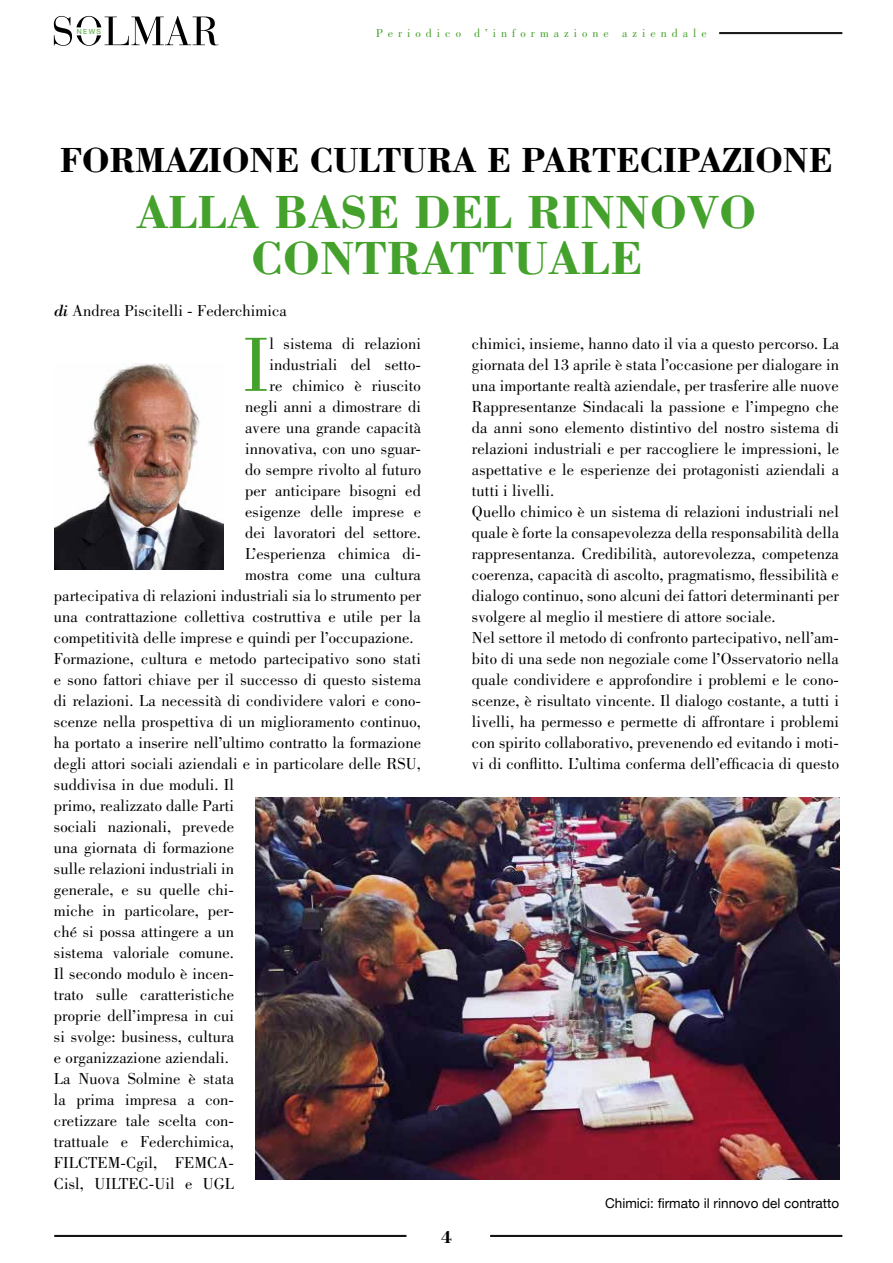
<style>
.page{position:relative;width:893px;height:1263px;background:#fff}
.page>*{position:absolute;margin:0;border:0;box-sizing:border-box;transform-origin:0 0}
.t1{font:79.35px "Bodoni";color:#44a12b}
.t2{font:700 48px "Bodoni";color:#44a12b}
.t3{font:700 36px "Bodoni";color:#000}
.t4{font:700 18px "Bodoni";color:#000}
.t5{font:16.5px/21px "Bodoni";letter-spacing:.005em;color:#000}
.t6{font:13.5px "Helvetica Neue";color:#000}
.t7{font:12px "Bodoni";letter-spacing:.42em;color:#44a12b}
.t8{font:6.9px "Helvetica Neue";color:#44a12b}
.s1{font-style:italic}
</style>
<div class="page">
<hr style="left:719px;top:33px;width:123px;height:1px;background:#000">
<hr style="left:719px;top:32px;width:123px;height:1px;background:#000">
<hr style="left:54px;top:1236px;width:352px;height:1px;background:#000">
<hr style="left:54px;top:1235px;width:352px;height:1px;background:#000">
<hr style="left:490px;top:1236px;width:352px;height:1px;background:#000">
<hr style="left:490px;top:1235px;width:352px;height:1px;background:#000">
<svg style="left:54px;top:16px;width:164px;height:30px"></svg>
<img style="left:54px;top:363px;width:170px;height:207px">
<img style="left:255px;top:797px;width:584px;height:383px">
<p class="t8" style="left:77px;top:27px;width:26px">NEWS</p>
<p class="t7" style="left:376px;top:26px;width:332px">Periodico d’informazione aziendale</p>
<h3 class="t3" style="left:60px;top:138px;width:47px">FORMAZIONE</h3>
<h3 class="t3" style="left:309px;top:138px;width:25px">CULTURA</h3>
<h3 class="t3" style="left:487px;top:138px;width:58px">E PARTECIPAZIONE</h3>
<h2 class="t2" style="left:136px;top:182px;width:32px">ALLA</h2>
<h2 class="t2" style="left:274px;top:182px;width:32px">BASE</h2>
<h2 class="t2" style="left:414px;top:182px;width:33px">DEL</h2>
<h2 class="t2" style="left:527px;top:182px;width:34px">RINNOVO</h2>
<h2 class="t2" style="left:251px;top:228px;width:34px">CONTRATTUALE</h2>
<p class="t5" style="left:54px;top:300px;width:234px"><span class="s1">di</span> Andrea Piscitelli - Federchimica</p>
<h1 class="t1" style="left:243px;top:320px;width:28px">I</h1>
<p class="t5" style="left:269px;top:333px;width:153px">l sistema di relazioni</p>
<p class="t5" style="left:269px;top:354px;width:153px">industriali del setto-</p>
<p class="t5" style="left:269px;top:375px;width:153px">re chimico è riuscito</p>
<p class="t5" style="left:245px;top:396px;width:177px">negli anni a dimostrare di</p>
<p class="t5" style="left:245px;top:417px;width:177px">avere una grande capacità</p>
<p class="t5" style="left:245px;top:438px;width:177px">innovativa, con uno sguar-</p>
<p class="t5" style="left:245px;top:459px;width:177px">do sempre rivolto al futuro</p>
<p class="t5" style="left:245px;top:480px;width:177px">per anticipare bisogni ed</p>
<p class="t5" style="left:245px;top:501px;width:177px">esigenze delle imprese e</p>
<p class="t5" style="left:245px;top:522px;width:177px">dei lavoratori del settore.</p>
<p class="t5" style="left:245px;top:543px;width:177px">L’esperienza chimica di-</p>
<p class="t5" style="left:245px;top:564px;width:177px">mostra come una cultura</p>
<p class="t5" style="left:54px;top:585px;width:368px">partecipativa di relazioni industriali sia lo strumento per</p>
<p class="t5" style="left:54px;top:606px;width:368px">una contrattazione collettiva costruttiva e utile per la</p>
<p class="t5" style="left:54px;top:627px;width:361px">competitività delle imprese e quindi per l’occupazione.</p>
<p class="t5" style="left:54px;top:648px;width:368px">Formazione, cultura e metodo partecipativo sono stati</p>
<p class="t5" style="left:54px;top:669px;width:369px">e sono fattori chiave per il successo di questo sistema</p>
<p class="t5" style="left:54px;top:690px;width:368px">di relazioni. La necessità di condividere valori e cono-</p>
<p class="t5" style="left:54px;top:711px;width:368px">scenze nella prospettiva di un miglioramento continuo,</p>
<p class="t5" style="left:54px;top:732px;width:368px">ha portato a inserire nell’ultimo contratto la formazione</p>
<p class="t5" style="left:54px;top:753px;width:368px">degli attori sociali aziendali e in particolare delle RSU,</p>
<p class="t5" style="left:54px;top:774px;width:182px">suddivisa in due moduli. Il</p>
<p class="t5" style="left:54px;top:795px;width:182px">primo, realizzato dalle Parti</p>
<p class="t5" style="left:54px;top:816px;width:182px">sociali nazionali, prevede</p>
<p class="t5" style="left:54px;top:837px;width:182px">una giornata di formazione</p>
<p class="t5" style="left:54px;top:858px;width:182px">sulle relazioni industriali in</p>
<p class="t5" style="left:54px;top:879px;width:182px">generale, e su quelle chi-</p>
<p class="t5" style="left:54px;top:900px;width:182px">miche in particolare, per-</p>
<p class="t5" style="left:54px;top:921px;width:182px">ché si possa attingere a un</p>
<p class="t5" style="left:54px;top:942px;width:182px">sistema valoriale comune.</p>
<p class="t5" style="left:54px;top:963px;width:182px">Il secondo modulo è incen-</p>
<p class="t5" style="left:54px;top:984px;width:182px">trato sulle caratteristiche</p>
<p class="t5" style="left:54px;top:1005px;width:182px">proprie dell’impresa in cui</p>
<p class="t5" style="left:54px;top:1026px;width:182px">si svolge: business, cultura</p>
<p class="t5" style="left:54px;top:1047px;width:176px">e organizzazione aziendali.</p>
<p class="t5" style="left:54px;top:1068px;width:182px">La Nuova Solmine è stata</p>
<p class="t5" style="left:54px;top:1089px;width:182px">la prima impresa a con-</p>
<p class="t5" style="left:54px;top:1110px;width:182px">cretizzare tale scelta con-</p>
<p class="t5" style="left:54px;top:1131px;width:182px">trattuale e Federchimica,</p>
<p class="t5" style="left:54px;top:1152px;width:182px">FILCTEM-Cgil, FEMCA-</p>
<p class="t5" style="left:54px;top:1173px;width:182px">Cisl, UILTEC-Uil e UGL</p>
<p class="t4" style="left:441px;top:1226px;width:12px">4</p>
<p class="t5" style="left:472px;top:333px;width:369px">chimici, insieme, hanno dato il via a questo percorso. La giornata del 13 aprile è stata l’occasione per dialogare in una importante realtà aziendale, per trasferire alle nuove Rappresentanze Sindacali la passione e l’impegno che da anni sono elemento distintivo del nostro sistema di relazioni industriali e per raccogliere le impressioni, le aspettative e le esperienze dei protagonisti aziendali a tutti i livelli.<br>Quello chimico è un sistema di relazioni industriali nel quale è forte la consapevolezza della responsabilità della rappresentanza. Credibilità, autorevolezza, competenza coerenza, capacità di ascolto, pragmatismo, flessibilità e dialogo continuo, sono alcuni dei fattori determinanti per svolgere al meglio il mestiere di attore sociale.<br>Nel settore il metodo di confronto partecipativo, nell’am&shy;bito di una sede non negoziale come l’Osservatorio nella quale condividere e approfondire i problemi e le cono&shy;scenze, è risultato vincente. Il dialogo costante, a tutti i livelli, ha permesso e permette di affrontare i problemi con spirito collaborativo, prevenendo ed evitando i moti&shy;vi di conflitto. L’ultima conferma dell’efficacia di questo</p>
<p class="t6" style="left:605px;top:1193px;width:236px">Chimici: firmato il rinnovo del contratto</p>
</div>
